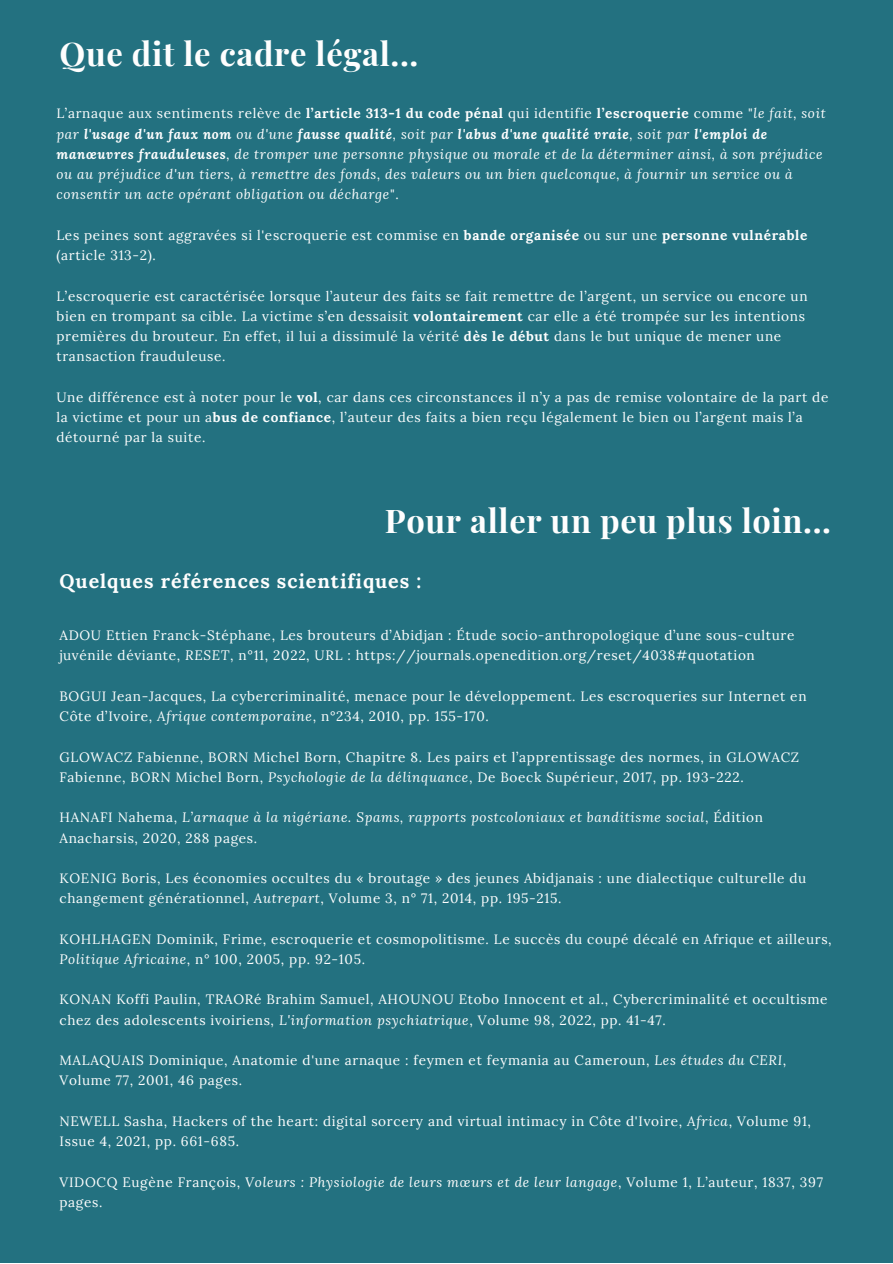
<style>
.page{position:relative;width:893px;height:1264px;background:#fff}
.page>*{position:absolute;margin:0;border:0;box-sizing:border-box;transform-origin:0 0}
.t1{font:700 32.7px "Playfair Display";letter-spacing:.02em;color:#fefefe}
.t2{font:700 19.65px "Lora";letter-spacing:.05em;color:#fefefe}
.t3{font:13.5px/20.2px "Lora";letter-spacing:.05em;color:#fefefe}
.t4{font:italic 13.5px/20.2px "Lora";letter-spacing:.05em;color:#fefefe}
.s1{font-style:normal}
.s2{font-weight:700;font-style:normal}
.s3{font-weight:700}
.s4{font-style:italic}
</style>
<div class="page">
<div style="left:0;top:0;width:892px;height:1262px;background:#237180"></div>
<p class="t1" style="left:59px;top:30px;width:360px">Que dit le cadre légal...</p>
<p class="t4" style="left:56px;top:103px;width:770px"><span class="s1">L’arnaque aux sentiments relève de</span> <span class="s2">l’article 313-1 du code pénal</span> <span class="s1">qui identifie</span> <span class="s2">l’escroquerie</span> <span class="s1">comme "</span>le fait, soit par <span class="s3">l'usage d'un faux nom</span> ou d'une <span class="s3">fausse qualité</span>, soit par <span class="s3">l'abus d'une qualité vraie</span>, soit par <span class="s3">l'emploi de manœuvres frauduleuses</span>, de tromper une personne physique ou morale et de la déterminer ainsi, à son préjudice ou au préjudice d'un tiers, à remettre des fonds, des valeurs ou un bien quelconque, à fournir un service ou à consentir un acte opérant obligation ou décharge<span class="s1">".</span></p>
<p class="t3" style="left:56px;top:225px;width:752px">Les peines sont aggravées si l'escroquerie est commise en <span class="s3">bande organisée</span> ou sur une <span class="s3">personne vulnérable </span>(article 313-2).</p>
<p class="t3" style="left:56px;top:285px;width:752px">L’escroquerie est caractérisée lorsque l’auteur des faits se fait remettre de l’argent, un service ou encore un bien en trompant sa cible. La victime s’en dessaisit <span class="s3">volontairement</span> car elle a été trompée sur les intentions premières du brouteur. En effet, il lui a dissimulé la vérité <span class="s3">dès le début</span> dans le but unique de mener une transaction frauduleuse.</p>
<p class="t3" style="left:56px;top:387px;width:773px">Une différence est à noter pour le <span class="s3">vol</span>, car dans ces circonstances il n’y a pas de remise volontaire de la part de la victime et pour un a<span class="s3">bus de confiance</span>, l’auteur des faits a bien reçu légalement le bien ou l’argent mais l’a détourné par la suite.</p>
<p class="t1" style="left:385px;top:497px;width:447px">Pour aller un peu plus loin...</p>
<p class="t2" style="left:59px;top:568px;width:363px">Quelques références scientifiques :</p>
<p class="t3" style="left:59px;top:625px;width:736px">ADOU Ettien Franck-Stéphane, Les brouteurs d’Abidjan : Étude socio-anthropologique d’une sous-culture juvénile déviante, <span class="s4">RESET</span>, n°11, 2022, URL : https://journals.openedition.org/reset/4038#quotation</p>
<p class="t3" style="left:59px;top:685px;width:748px">BOGUI Jean-Jacques, La cybercriminalité, menace pour le développement. Les escroqueries sur Internet en<br>Côte d’Ivoire, <span class="s4">Afrique contemporaine</span>, n°234, 2010, pp. 155-170.</p>
<p class="t3" style="left:59px;top:746px;width:741px">GLOWACZ Fabienne, BORN Michel Born, Chapitre 8. Les pairs et l’apprentissage des normes, in GLOWACZ<br>Fabienne, BORN Michel Born, <span class="s4">Psychologie de la délinquance</span>, De Boeck Supérieur, 2017, pp. 193-222.</p>
<p class="t4" style="left:59px;top:807px;width:705px"><span class="s1">HANAFI Nahema,</span> L’arnaque à la nigériane. Spams, rapports postcoloniaux et banditisme social<span class="s1">, Édition<br>Anacharsis, 2020, 288 pages.</span></p>
<p class="t3" style="left:59px;top:868px;width:748px">KOENIG Boris, Les économies occultes du « broutage » des jeunes Abidjanais : une dialectique culturelle du changement générationnel, <span class="s4">Autrepart</span>, Volume 3, n° 71, 2014, pp. 195-215.</p>
<p class="t3" style="left:59px;top:928px;width:773px">KOHLHAGEN Dominik, Frime, escroquerie et cosmopolitisme. Le succès du coupé décalé en Afrique et ailleurs,<br><span class="s4">Politique Africaine</span>, n° 100, 2005, pp. 92-105.</p>
<p class="t3" style="left:59px;top:989px;width:769px">KONAN Koffi Paulin, TRAORé Brahim Samuel, AHOUNOU Etobo Innocent et al., Cybercriminalité et occultisme chez des adolescents ivoiriens, <span class="s4">L'information psychiatrique</span>, Volume 98, 2022, pp. 41-47.</p>
<p class="t3" style="left:59px;top:1050px;width:728px">MALAQUAIS Dominique, Anatomie d'une arnaque : feymen et feymania au Cameroun, <span class="s4">Les études du CERI</span>,<br>Volume 77, 2001, 46 pages.</p>
<p class="t3" style="left:59px;top:1110px;width:753px">NEWELL Sasha, Hackers of the heart: digital sorcery and virtual intimacy in Côte d'Ivoire, <span class="s4">Africa</span>, Volume 91,<br>Issue 4, 2021, pp. 661-685.</p>
<p class="t3" style="left:59px;top:1171px;width:764px">VIDOCQ Eugène François, <span class="s4">Voleurs : Physiologie de leurs mœurs et de leur langage</span>, Volume 1, L’auteur, 1837, 397 pages.</p>
</div>
